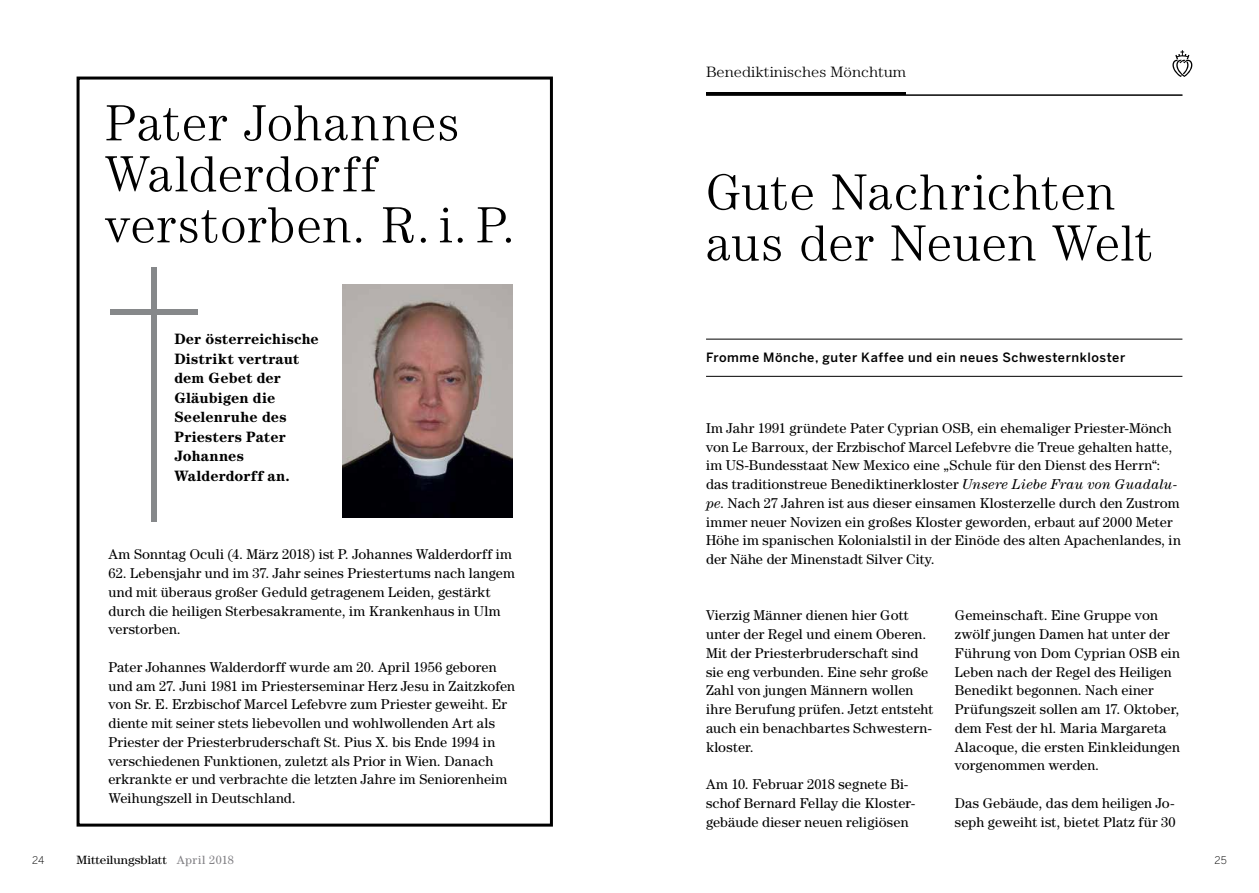
<style>
.page{position:relative;width:1259px;height:893px;background:#fff}
.page>*{position:absolute;margin:0;border:0;box-sizing:border-box;transform-origin:0 0}
.t1{font:300 51px/51px "Century Std";letter-spacing:.015em;color:#000}
.t2{font:700 15px/19.5px "Century Std";letter-spacing:.005em;color:#000}
.t3{font:300 15px "Century Std";color:#000;scale:1.09 1}
.t4{font:14.25px/18.8px "Century Std";letter-spacing:.01em;color:#000}
.t5{font:500 12.75px "Benton Sans";letter-spacing:.045em;color:#000}
.t6{font:12px "Century Std";color:#000;scale:1.09 1}
.t7{font:300 10.5px "Benton Sans";color:#000}
.s1{font-style:italic}
.s2{color:#807f83}
</style>
<div class="page">
<svg style="left:1172px;top:50px;width:20px;height:27px"></svg>
<div style="left:77px;top:77px;width:476px;height:750px;border:3px solid #000"></div>
<img style="left:342px;top:285px;width:170px;height:232px">
<div style="left:151px;top:268px;width:6px;height:254px;background:#86888a"></div>
<div style="left:111px;top:310px;width:87px;height:5px;background:#86888a"></div>
<hr style="left:706px;top:95px;width:476px;height:1px;background:#000">
<hr style="left:706px;top:93px;width:200px;height:2px;background:#000">
<hr style="left:706px;top:339px;width:476px;height:1px;background:#000">
<hr style="left:706px;top:376px;width:476px;height:1px;background:#000">
<h1 class="t1" style="left:105px;top:97px;width:411px">Pater Johannes<br>Walderdorff verstorben. R. i. P.</h1>
<p class="t2" style="left:174px;top:329px;width:146px">Der österreichische<br>Distrikt vertraut dem Gebet der<br>Gläubigen die<br>Seelenruhe des<br>Priesters Pater<br>Johannes<br>Walderdorff an.</p>
<p class="t4" style="left:108px;top:545px;width:405px">Am Sonntag Oculi (4. März 2018) ist P. Johannes Walderdorff im</p>
<p class="t4" style="left:108px;top:564px;width:408px">62. Lebensjahr und im 37. Jahr seines Priestertums nach langem und mit überaus großer Geduld getragenem Leiden, gestärkt durch die heiligen Sterbesakramente, im Krankenhaus in Ulm verstorben.</p>
<p class="t4" style="left:108px;top:657px;width:408px">Pater Johannes Walderdorff wurde am 20. April 1956 geboren und am 27. Juni 1981 im Priesterseminar Herz Jesu in Zaitzkofen von Sr. E. Erzbischof Marcel Lefebvre zum Priester geweiht. Er diente mit seiner stets liebevollen und wohlwollenden Art als Priester der Priesterbruderschaft St. Pius X. bis Ende 1994 in verschiedenen Funktionen, zuletzt als Prior in Wien. Danach erkrankte er und verbrachte die letzten Jahre im Seniorenheim Weihungszell in Deutschland.</p>
<p class="t3" style="left:706px;top:63px;width:185px">Benediktinisches Mönchtum</p>
<h1 class="t1" style="left:706px;top:166px;width:448px">Gute Nachrichten aus der Neuen Welt</h1>
<p class="t5" style="left:706px;top:350px;width:421px">Fromme Mönche, guter Kaffee und ein neues Schwesternkloster</p>
<p class="t4" style="left:706px;top:418px;width:476px">Im Jahr 1991 gründete Pater Cyprian OSB, ein ehemaliger Priester-Mönch von Le Barroux, der Erzbischof Marcel Lefebvre die Treue gehalten hatte, im US-Bundesstaat New Mexico eine „Schule für den Dienst des Herrn“: das traditionstreue Benediktinerkloster <span class="s1">Unsere Liebe Frau von Guadalu&shy;pe</span>. Nach 27 Jahren ist aus dieser einsamen Klosterzelle durch den Zustrom immer neuer Novizen ein großes Kloster geworden, erbaut auf 2000 Meter Höhe im spanischen Kolonialstil in der Einöde des alten Apachenlandes, in der Nähe der Minenstadt Silver City.</p>
<p class="t4" style="left:706px;top:606px;width:229px">Vierzig Männer dienen hier Gott unter der Regel und einem Oberen.<br>Mit der Priesterbruderschaft sind sie eng verbunden. Eine sehr große<br>Zahl von jungen Männern wollen ihre Berufung prüfen. Jetzt entsteht auch ein benachbartes Schwestern&shy;kloster.</p>
<p class="t4" style="left:706px;top:775px;width:210px">Am 10. Februar 2018 segnete Bi&shy;schof Bernard Fellay die Kloster&shy;gebäude dieser neuen religiösen</p>
<p class="t4" style="left:955px;top:606px;width:227px">Gemeinschaft. Eine Gruppe von zwölf jungen Damen hat unter der<br>Führung von Dom Cyprian OSB ein<br>Leben nach der Regel des Heiligen<br>Benedikt begonnen. Nach einer<br>Prüfungszeit sollen am 17. Oktober, dem Fest der hl. Maria Margareta<br>Alacoque, die ersten Einkleidungen vorgenommen werden.</p>
<p class="t4" style="left:955px;top:793px;width:222px">Das Gebäude, das dem heiligen Jo&shy;seph geweiht ist, bietet Platz für 30</p>
<p class="t7" style="left:32px;top:854px;width:14px">24</p>
<p class="t6" style="left:77px;top:853px;width:146px">Mitteilungsblatt <span class="s2">April 2018</span></p>
<p class="t7" style="left:1214px;top:854px;width:14px">25</p>
</div>
